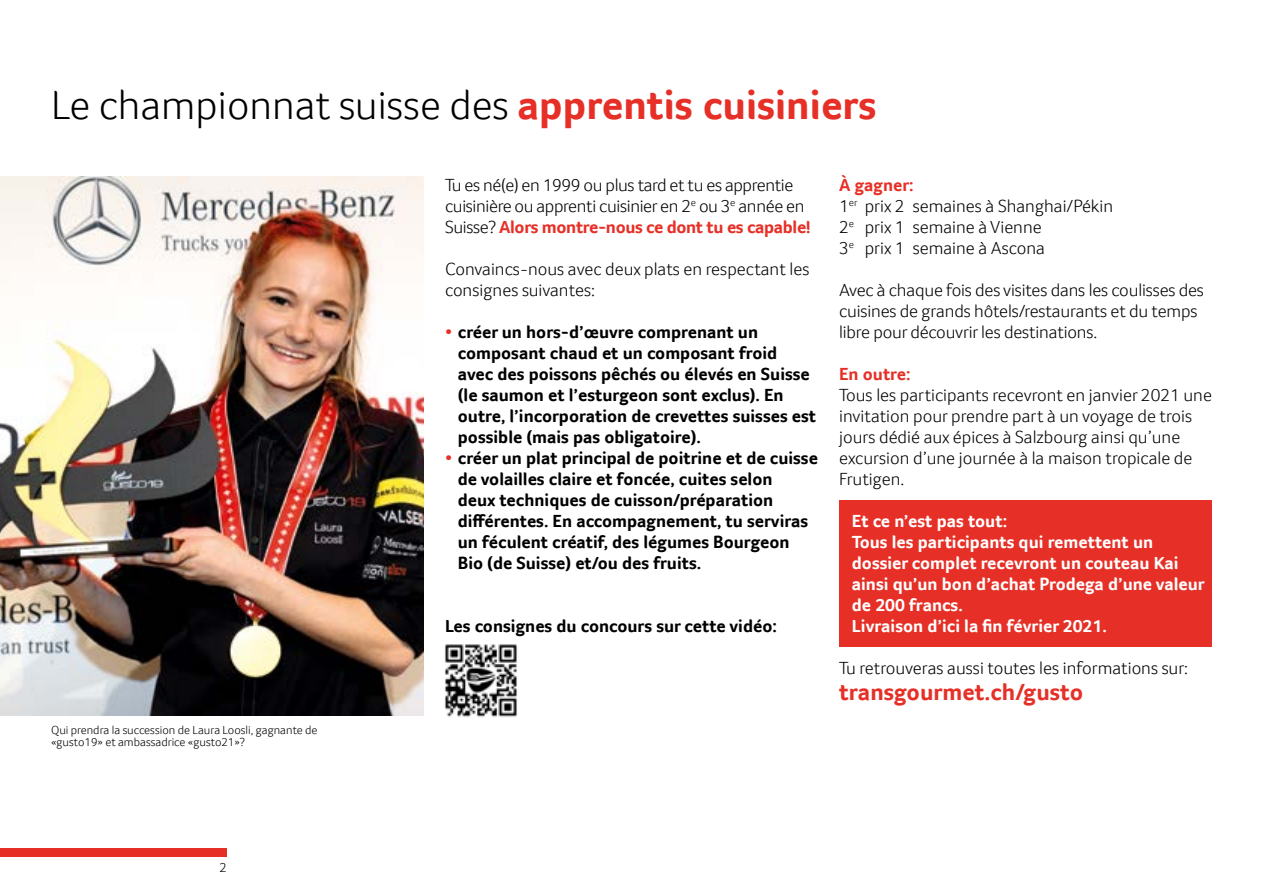
<style>
.page{position:relative;width:1263px;height:893px;background:#fff}
.page>*{position:absolute;margin:0;border:0;box-sizing:border-box;transform-origin:0 0}
.t1{font:300 42px "Transgourmet";color:#000}
.Grundtext_12_14{font:700 24px "Transgourmet";color:#e63027}
.Grundtext_12_14-2{font:300 18px/21px "Transgourmet";color:#000}
.Grundtext_12_14-3{font:700 18px/21px "Transgourmet";color:#000}
.Grundtext_12_14-4{font:700 18px/21px "Transgourmet";color:#fff}
.Grundtext_12_14-5{font:300 18px/21px "Transgourmet";letter-spacing:-.02em;color:#000}
.Grundtext_12_14-6{font:700 18px "Transgourmet";color:#e63027}
.t2{font:300 13.5px "Transgourmet";color:#000}
.t3{font:300 12px/12px "Transgourmet";color:#000}
.s1{font-weight:700;color:#e63027}
.s2{color:#e63027}
</style>
<div class="page">
<div style="left:0;top:848px;width:227px;height:8px;background:#e63027"></div>
<hr style="left:1262px;top:170px;width:1px;height:307px;background:#e63027">
<div style="left:839px;top:500px;width:373px;height:147px;background:#e63027"></div>
<img style="left:0;top:177px;width:424px;height:538px">
<img style="left:445px;top:644px;width:72px;height:73px">
<p class="t1" style="left:51px;top:80px;width:827px">Le championnat suisse des <span class="s1">apprentis cuisiniers</span></p>
<p class="t3" style="left:51px;top:723px;width:268px">Qui prendra la succession de Laura Loosli, gagnante de «gusto19» et ambassadrice «gusto21»?</p>
<p class="t2" style="left:219px;top:859px;width:9px">2</p>
<p class="Grundtext_12_14-5" style="left:445px;top:175px;width:367px">Tu es né(e) en 1999 ou plus tard et tu es apprentie cuisinière ou apprenti cuisinier en 2<sup>e</sup> ou 3<sup>e</sup> année en<br>Suisse? <span class="s1">Alors montre-nous ce dont tu es capable!</span></p>
<p class="Grundtext_12_14-2" style="left:445px;top:259px;width:366px">Convaincs-nous avec deux plats en respectant les consignes suivantes:</p>
<p class="Grundtext_12_14-3" style="left:458px;top:321px;width:360px;text-indent:-13px"><span class="s2">•</span> créer un hors-d’œuvre comprenant un composant chaud et un composant froid avec des poissons pêchés ou élevés en Suisse (le saumon et l’esturgeon sont exclus). En outre, l’incorporation de crevettes suisses est possible (mais pas obligatoire).</p>
<p class="Grundtext_12_14-3" style="left:458px;top:447px;width:362px;text-indent:-13px"><span class="s2">•</span> créer un plat principal de poitrine et de cuisse de volailles claire et foncée, cuites selon<br>deux techniques de cuisson/préparation différentes. En accompagnement, tu serviras un féculent créatif, des légumes Bourgeon Bio (de Suisse) et/ou des fruits.</p>
<p class="Grundtext_12_14-3" style="left:445px;top:615px;width:333px">Les consignes du concours sur cette vidéo:</p>
<p class="Grundtext_12_14-6" style="left:839px;top:175px;width:76px">À gagner:</p>
<p class="Grundtext_12_14-2" style="left:839px;top:196px;width:276px">1<sup>er</sup> prix 2 semaines à Shanghai/Pékin</p>
<p class="Grundtext_12_14-2" style="left:839px;top:217px;width:204px">2<sup>e</sup> prix 1 semaine à Vienne</p>
<p class="Grundtext_12_14-2" style="left:839px;top:238px;width:207px">3<sup>e</sup> prix 1 semaine à Ascona</p>
<p class="Grundtext_12_14-2" style="left:839px;top:280px;width:366px">Avec à chaque fois des visites dans les coulisses des cuisines de grands hôtels/restaurants et du temps libre pour découvrir les destinations.</p>
<p class="Grundtext_12_14-6" style="left:839px;top:364px;width:73px">En outre:</p>
<p class="Grundtext_12_14-2" style="left:839px;top:385px;width:374px">Tous les participants recevront en janvier 2021 une invitation pour prendre part à un voyage de trois jours dédié aux épices à Salzbourg ainsi qu’une excursion d’une journée à la maison tropicale de Frutigen.</p>
<p class="Grundtext_12_14-4" style="left:852px;top:510px;width:157px">Et ce n’est pas tout:</p>
<p class="Grundtext_12_14-4" style="left:852px;top:531px;width:354px">Tous les participants qui remettent un dossier complet recevront un couteau Kai ainsi qu’un bon d’achat Prodega d’une valeur de 200 francs.<br>Livraison d’ici la fin février 2021.</p>
<p class="Grundtext_12_14-2" style="left:839px;top:658px;width:350px">Tu retrouveras aussi toutes les informations sur:</p>
<p class="Grundtext_12_14" style="left:839px;top:677px;width:246px">transgourmet.ch/gusto</p>
</div>
